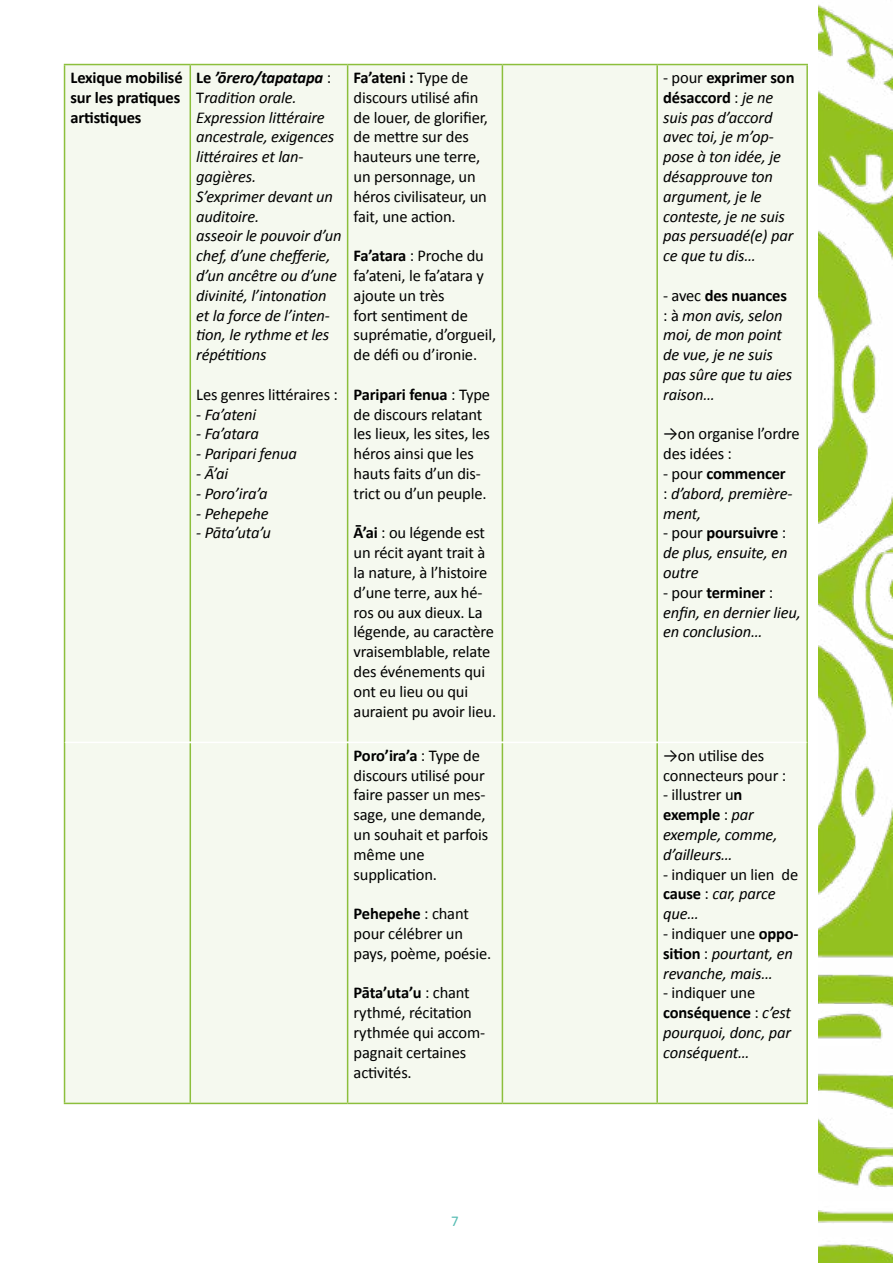
<style>
.page{position:relative;width:893px;height:1263px;background:#fff}
.page>*{position:absolute;margin:0;border:0;box-sizing:border-box;transform-origin:0 0}
.t1{font:16.5px/19.8px "Calibri";letter-spacing:-.01em;color:#000}
.t2{font:italic 16.5px/19.8px "Calibri";letter-spacing:-.01em;color:#000}
.t3{font:700 16.5px/19.8px "Calibri";letter-spacing:-.01em;color:#000}
.t4{font:15px "Calibri";color:#56bcb3}
.s1{font-weight:700;font-style:normal}
.s2{font-weight:700}
.s3{font-style:normal}
.s4{font-style:italic}
</style>
<div class="page">
<img style="left:819px;top:5px;width:74px;height:1258px">
<div style="left:65px;top:65px;width:741px;height:1038px;background:#f5f9ef"></div>
<hr style="left:64px;top:64px;width:126px;height:1px;background:#8cbf3c">
<hr style="left:64px;top:65px;width:1px;height:677px;background:#8cbf3c">
<hr style="left:190px;top:64px;width:158px;height:1px;background:#8cbf3c">
<hr style="left:190px;top:65px;width:1px;height:677px;background:#8cbf3c">
<hr style="left:348px;top:64px;width:154px;height:1px;background:#8cbf3c">
<hr style="left:347px;top:65px;width:1px;height:677px;background:#8cbf3c">
<hr style="left:502px;top:64px;width:155px;height:1px;background:#8cbf3c">
<hr style="left:502px;top:65px;width:1px;height:677px;background:#8cbf3c">
<hr style="left:657px;top:64px;width:151px;height:1px;background:#8cbf3c">
<hr style="left:656px;top:65px;width:2px;height:677px;background:#8cbf3c">
<hr style="left:806px;top:65px;width:2px;height:677px;background:#8cbf3c">
<hr style="left:64px;top:742px;width:1px;height:361px;background:#8cbf3c">
<hr style="left:190px;top:743px;width:1px;height:360px;background:#8cbf3c">
<hr style="left:347px;top:743px;width:1px;height:360px;background:#8cbf3c">
<hr style="left:502px;top:743px;width:1px;height:360px;background:#8cbf3c">
<hr style="left:656px;top:743px;width:2px;height:360px;background:#8cbf3c">
<hr style="left:806px;top:742px;width:2px;height:361px;background:#8cbf3c">
<hr style="left:64px;top:1103px;width:126px;height:1px;background:#8cbf3c">
<hr style="left:190px;top:1103px;width:158px;height:1px;background:#8cbf3c">
<hr style="left:348px;top:1103px;width:154px;height:1px;background:#8cbf3c">
<hr style="left:502px;top:1103px;width:155px;height:1px;background:#8cbf3c">
<hr style="left:657px;top:1103px;width:151px;height:1px;background:#8cbf3c">
<hr style="left:65px;top:742px;width:125px;height:1px;background:#fff">
<hr style="left:190px;top:742px;width:158px;height:1px;background:#fff">
<hr style="left:348px;top:742px;width:154px;height:1px;background:#fff">
<hr style="left:502px;top:742px;width:155px;height:1px;background:#fff">
<hr style="left:657px;top:742px;width:149px;height:1px;background:#fff">
<p class="t3" style="left:71px;top:67px;width:114px">Lexique mobilisé sur les pratiques artistiques</p>
<p class="t2" style="left:196px;top:67px;width:147px"><span class="s1">Le</span> <span class="s2">’ōrero/tapatapa</span> <span class="s3">:<br>T</span>radition orale.<br>Expression littéraire ancestrale, exigences littéraires et lan&shy;gagières.<br>S’exprimer devant un auditoire.<br>asseoir le pouvoir d’un chef, d’une chefferie, d’un ancêtre ou d’une divinité, l’intonation et la force de l’inten&shy;tion, le rythme et les répétitions</p>
<p class="t1" style="left:196px;top:384px;width:143px">Les genres littéraires :</p>
<p class="t2" style="left:196px;top:404px;width:62px"><span class="s3">-</span> Fa’ateni</p>
<p class="t2" style="left:196px;top:423px;width:64px">- Fa’atara</p>
<p class="t2" style="left:196px;top:443px;width:102px">- Paripari fenua</p>
<p class="t2" style="left:196px;top:463px;width:33px">- Ā’ai</p>
<p class="t2" style="left:196px;top:483px;width:73px">- Poro’ira’a</p>
<p class="t2" style="left:196px;top:503px;width:74px">- Pehepehe</p>
<p class="t2" style="left:196px;top:522px;width:76px">- Pāta’uta’u</p>
<p class="t1" style="left:354px;top:68px;width:136px"><span class="s2">Fa’ateni :</span> Type de discours utilisé afin de louer, de glorifier, de mettre sur des hauteurs une terre, un personnage, un héros civilisateur, un fait, une action.</p>
<p class="t1" style="left:354px;top:246px;width:144px"><span class="s2">Fa’atara</span> : Proche du fa’ateni, le fa’atara y ajoute un très<br>fort sentiment de suprématie, d’orgueil, de défi ou d’ironie.</p>
<p class="t1" style="left:354px;top:384px;width:138px"><span class="s2">Paripari fenua</span> : Type de discours relatant les lieux, les sites, les héros ainsi que les hauts faits d’un dis&shy;trict ou d’un peuple.</p>
<p class="t1" style="left:354px;top:523px;width:144px"><span class="s2">Ā’ai</span> : ou légende est un récit ayant trait à la nature, à l’histoire d’une terre, aux hé&shy;ros ou aux dieux. La légende, au caractère vraisemblable, relate des événements qui ont eu lieu ou qui auraient pu avoir lieu.</p>
<p class="t1" style="left:354px;top:745px;width:136px"><span class="s2">Poro’ira’a</span> : Type de discours utilisé pour faire passer un mes&shy;sage, une demande, un souhait et parfois même une supplication.</p>
<p class="t1" style="left:354px;top:904px;width:139px"><span class="s2">Pehepehe</span> : chant pour célébrer un pays, poème, poésie.</p>
<p class="t1" style="left:354px;top:983px;width:133px"><span class="s2">Pāta’uta’u</span> : chant rythmé, récitation rythmée qui accom&shy;pagnait certaines activités.</p>
<p class="t4" style="left:451px;top:1211px;width:9px">7</p>
<p class="t2" style="left:663px;top:67px;width:133px"><span class="s3">- pour</span> <span class="s1">exprimer son désaccord</span> <span class="s3">:</span> je ne suis pas d’accord avec toi, je m’op&shy;pose à ton idée, je désapprouve ton argument, je le conteste, je ne suis pas persuadé(e) par ce que tu dis…</p>
<p class="t2" style="left:663px;top:285px;width:131px"><span class="s3">- avec</span> <span class="s1">des nuances </span><span class="s3">: à</span> mon avis, selon moi, de mon point de vue, je ne suis pas sûre que tu aies raison…</p>
<p class="t1" style="left:663px;top:424px;width:138px">→on organise l’ordre des idées :</p>
<p class="t2" style="left:663px;top:463px;width:131px"><span class="s3">- pour</span> <span class="s1">commencer </span><span class="s3">:</span> d’abord, première&shy;ment,</p>
<p class="t2" style="left:663px;top:522px;width:126px;text-align:justify"><span class="s3">- pour</span> <span class="s1">poursuivre</span> <span class="s3">: </span>de plus, ensuite, en outre</p>
<p class="t2" style="left:663px;top:582px;width:139px"><span class="s3">- pour</span> <span class="s1">terminer</span> <span class="s3">: </span>enfin, en dernier lieu, en conclusion…</p>
<p class="t1" style="left:663px;top:745px;width:125px">→on utilise des connecteurs pour :</p>
<p class="t2" style="left:663px;top:784px;width:116px"><span class="s3">- illustrer u</span><span class="s1">n exemple</span> <span class="s3">:</span> par exemple, comme, d’ailleurs…</p>
<p class="t1" style="left:663px;top:864px;width:137px">- indiquer un lien de <span class="s2">cause</span> : <span class="s4">car, parce que…</span></p>
<p class="t2" style="left:663px;top:923px;width:137px"><span class="s3">- indiquer une</span> <span class="s1">oppo&shy;sition</span> <span class="s3">:</span> pourtant, en revanche, mais…</p>
<p class="t2" style="left:663px;top:982px;width:129px"><span class="s3">- indiquer une </span><span class="s1">conséquence</span> <span class="s3">:</span> c’est pourquoi, donc, par conséquent…</p>
</div>
